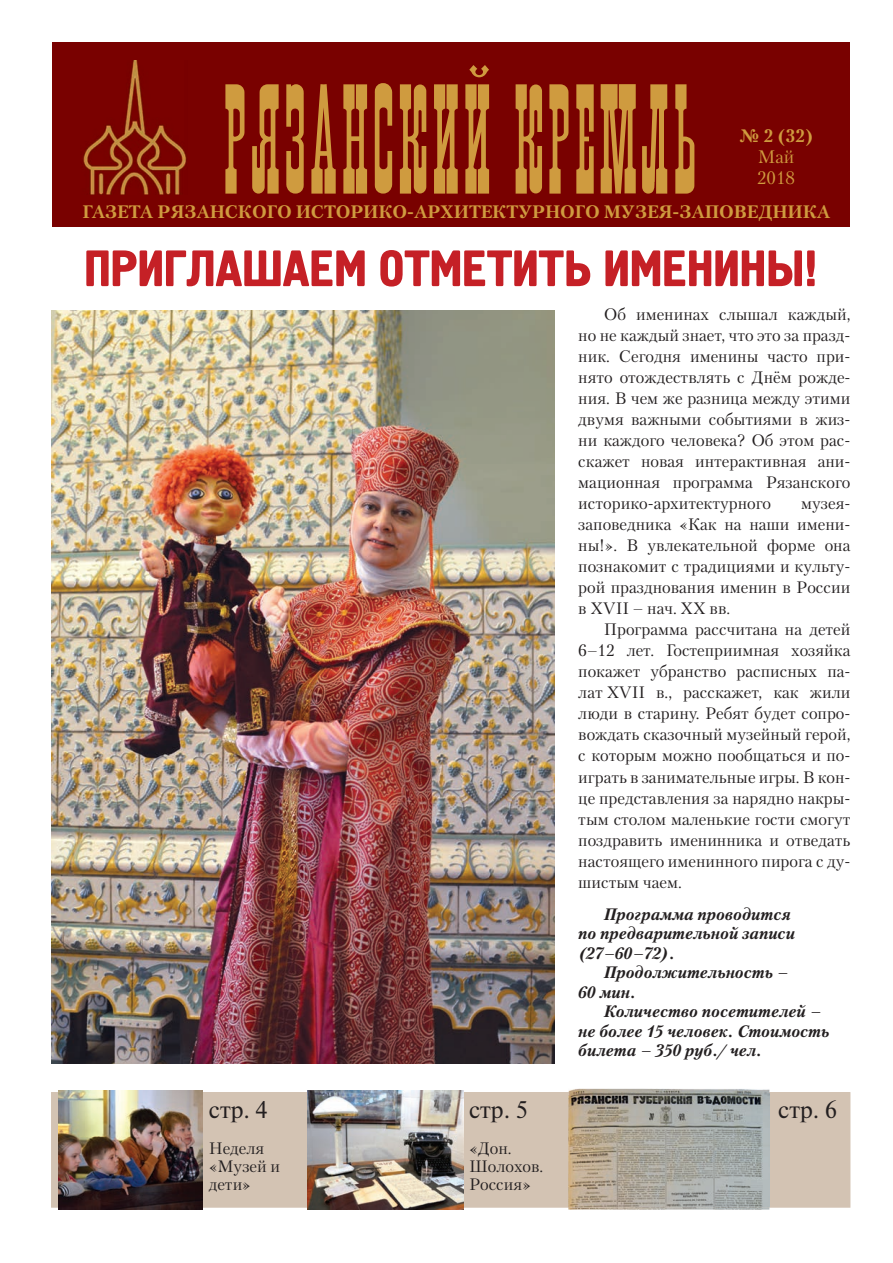
<style>
.page{position:relative;width:893px;height:1263px;background:#fff}
.page>*{position:absolute;margin:0;border:0;box-sizing:border-box;transform-origin:0 0}
.t1{font:51px "Hermes C";color:#c52026}
.t2{font:24px "Newton C";color:#231f20}
.t3{font:700 18px "Petersburg C";color:#cf9b3f}
.t4{font:18px/21px "Petersburg C";color:#cf9b3f}
.t5{font:16.5px/21px "Petersburg C";color:#231f20;text-align:justify}
.t6{font:italic 700 16.5px/19.5px "Petersburg C";color:#231f20}
</style>
<div class="page">
<div style="left:52px;top:43px;width:798px;height:184px;background:#790100"></div>
<img style="left:83px;top:61px;width:104px;height:134px">
<svg style="left:225px;top:84px;width:19px;height:110px"></svg>
<svg style="left:286px;top:84px;width:18px;height:110px"></svg>
<svg style="left:252px;top:84px;width:27px;height:110px"></svg>
<svg style="left:311px;top:84px;width:25px;height:110px"></svg>
<svg style="left:343px;top:84px;width:24px;height:110px"></svg>
<svg style="left:400px;top:84px;width:26px;height:110px"></svg>
<svg style="left:375px;top:83px;width:17px;height:111px"></svg>
<svg style="left:465px;top:84px;width:24px;height:110px"></svg>
<svg style="left:469px;top:65px;width:20px;height:12px"></svg>
<svg style="left:434px;top:84px;width:24px;height:110px"></svg>
<svg style="left:516px;top:84px;width:26px;height:110px"></svg>
<svg style="left:549px;top:84px;width:19px;height:110px"></svg>
<svg style="left:675px;top:84px;width:19px;height:110px"></svg>
<svg style="left:601px;top:84px;width:35px;height:110px"></svg>
<svg style="left:642px;top:84px;width:25px;height:110px"></svg>
<svg style="left:576px;top:84px;width:18px;height:110px"></svg>
<div style="left:51px;top:1092px;width:799px;height:116px;background:#d3c3b3"></div>
<img style="left:59px;top:1090px;width:144px;height:119px">
<img style="left:51px;top:310px;width:503px;height:754px">
<img style="left:308px;top:1090px;width:155px;height:119px">
<img style="left:568px;top:1089px;width:201px;height:120px">
<img style="left:568px;top:1092px;width:201px;height:116px">
<p class="t3" style="left:739px;top:125px;width:76px">№ 2 (32)</p>
<p class="t4" style="left:757px;top:146px;width:39px">Май<br>2018</p>
<p class="t3" style="left:83px;top:201px;width:749px">ГАЗЕТА РЯЗАНСКОГО ИСТОРИКО-АРХИТЕКТУРНОГО МУЗЕЯ-ЗАПОВЕДНИКА</p>
<h1 class="t1" style="left:84px;top:240px;width:734px">ПРИГЛАШАЕМ ОТМЕТИТЬ ИМЕНИНЫ!</h1>
<p class="t5" style="left:578px;top:304px;width:274px;text-indent:26px">Об именинах слышал каждый, но не каждый знает, что это за празд&shy;ник. Сегодня именины часто при&shy;нято отождествлять с Днём рожде&shy;ния. В чем же разница между этими двумя важными событиями в жиз&shy;ни каждого человека? Об этом рас&shy;скажет новая интерактивная ани&shy;мационная программа Рязанского историко-архитектурного</p>
<p class="t5" style="left:578px;top:493px;width:274px;text-indent:223px">музея&shy;заповедника «Как на наши имени&shy;ны!». В увлекательной форме она познакомит с традициями и культу&shy;рой празднования именин в России в XVII – нач. XX вв.</p>
<p class="t5" style="left:578px;top:619px;width:274px;text-indent:26px">Программа рассчитана на детей 6–12 лет. Гостеприимная хозяйка покажет убранство расписных па&shy;лат XVII в., расскажет, как жили люди в старину. Ребят будет сопро&shy;вождать сказочный музейный герой, с которым можно пообщаться и по&shy;играть в занимательные игры. В кон&shy;це представления за нарядно накры&shy;тым столом маленькие гости смогут поздравить именинника и отведать настоящего именинного пирога с ду&shy;шистым чаем.</p>
<p class="t6" style="left:578px;top:904px;width:218px;text-indent:26px">Программа проводится по предварительной записи (27–60–72).</p>
<p class="t6" style="left:578px;top:962px;width:212px;text-indent:26px">Продолжительность –<br>60 мин.</p>
<p class="t6" style="left:578px;top:1001px;width:253px;text-indent:26px">Количество посетителей – не более 15 человек. Стоимость билета – 350 руб./ чел.</p>
<h2 class="t2" style="left:778px;top:1096px;width:60px">стр. 6</h2>
<h2 class="t2" style="left:209px;top:1096px;width:60px">стр. 4</h2>
<p class="t5" style="left:209px;top:1139px;width:73px;line-height:18px;text-align:left">Неделя «Музей и дети»</p>
<h2 class="t2" style="left:469px;top:1096px;width:60px">стр. 5</h2>
<p class="t5" style="left:469px;top:1139px;width:76px;line-height:18px;text-align:left">«Дон.<br>Шолохов.<br>Россия»</p>
</div>
